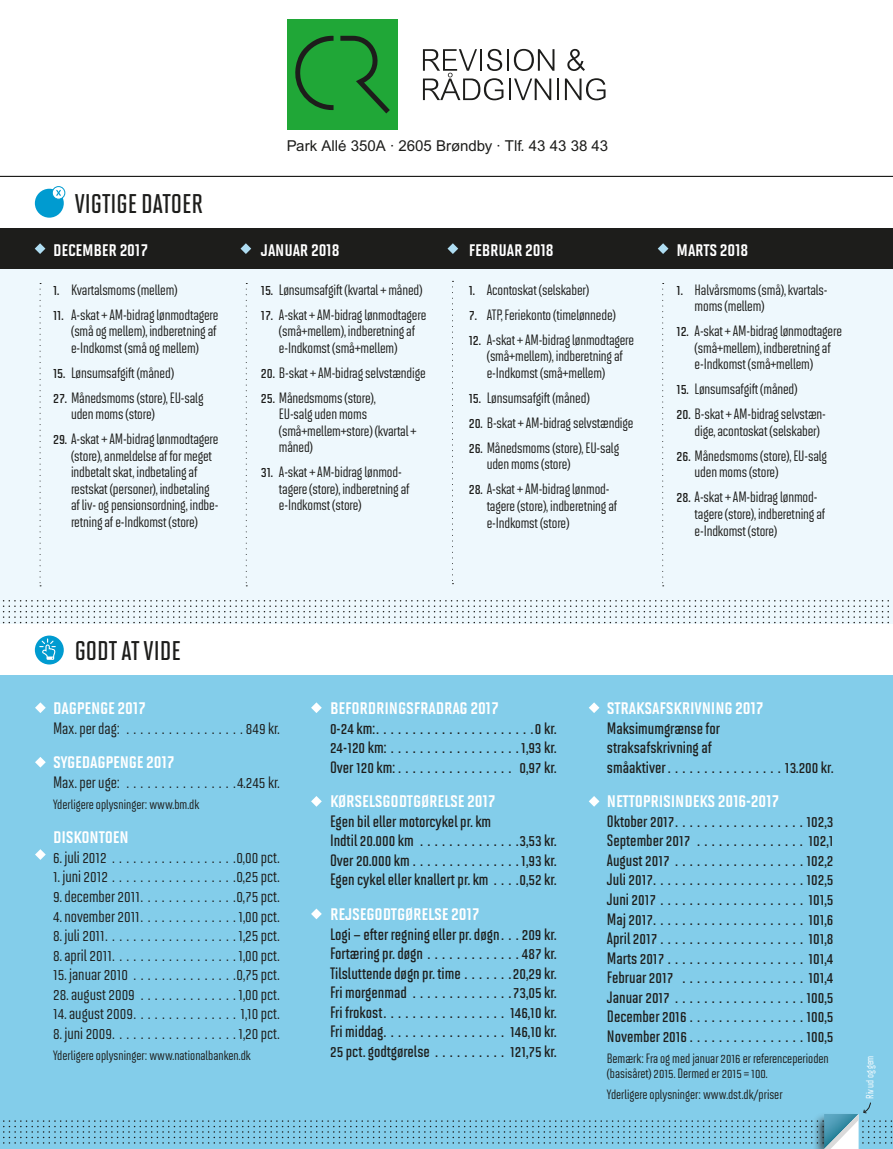
<style>
.page{position:relative;width:893px;height:1149px;background:#fff}
.page>*{position:absolute;margin:0;border:0;box-sizing:border-box;transform-origin:0 0}
.t1{font:27px "Solano Gothic MVB Sb Cap";color:#1d1d1b}
.t2{font:19.5px "Solano Gothic MVB Bd SC";letter-spacing:-.01em;color:#fff}
.t3{font:600 16.5px/19.5px "Solano Gothic MVB";color:#1d1d1b;text-align:justify}
.t4{font:500 16.5px "Solano Gothic MVB";color:#1d1d1b}
.t5{font:500 15px/16.5px "Solano Gothic MVB";letter-spacing:-.01em;color:#1d1d1b}
.t6{font:15px "Arial PL";color:#1d1d1b}
.t7{font:500 13.5px/15px "Solano Gothic MVB";color:#1d1d1b}
.t8{font:500 10.5px "Solano Gothic MVB";letter-spacing:-.01em;color:#fff}
.s1{font-weight:600}
</style>
<div class="page">
<div style="left:0;top:264px;width:892px;height:359px;background:#eef8fd"></div>
<div style="left:0;top:674px;width:892px;height:474px;background:#83cdea"></div>
<div style="left:0;top:229px;width:892px;height:40px;background:#1d1d1b"></div>
<svg style="left:2px;top:600px;width:891px;height:23px"></svg>
<svg style="left:35px;top:702px;width:11px;height:11px"></svg>
<svg style="left:311px;top:702px;width:11px;height:11px"></svg>
<svg style="left:589px;top:702px;width:10px;height:11px"></svg>
<svg style="left:35px;top:757px;width:11px;height:10px"></svg>
<svg style="left:311px;top:796px;width:11px;height:10px"></svg>
<svg style="left:589px;top:796px;width:10px;height:10px"></svg>
<svg style="left:35px;top:849px;width:11px;height:10px"></svg>
<svg style="left:311px;top:908px;width:11px;height:11px"></svg>
<svg style="left:35px;top:243px;width:10px;height:11px"></svg>
<svg style="left:40px;top:283px;width:1px;height:303px"></svg>
<svg style="left:452px;top:281px;width:1px;height:303px"></svg>
<svg style="left:662px;top:283px;width:2px;height:303px"></svg>
<svg style="left:246px;top:283px;width:1px;height:303px"></svg>
<svg style="left:240px;top:243px;width:11px;height:11px"></svg>
<svg style="left:447px;top:243px;width:11px;height:11px"></svg>
<svg style="left:658px;top:243px;width:10px;height:11px"></svg>
<div style="left:35px;top:635px;width:29px;height:29px;background:#009bd0;border-radius:50%"></div>
<svg style="left:40px;top:638px;width:15px;height:21px"></svg>
<div style="left:35px;top:189px;width:29px;height:28px;background:#009bd0;border-radius:50%"></div>
<svg style="left:52px;top:186px;width:13px;height:13px"></svg>
<div style="left:52px;top:186px;width:13px;height:13px;border:1px solid #009bd0;border-radius:50%"></div>
<svg style="left:55px;top:189px;width:7px;height:8px"></svg>
<hr style="left:0;top:176px;width:892px;height:1px;background:#1d1d1b">
<svg style="left:0;top:1101px;width:893px;height:48px"></svg>
<div style="left:287px;top:19px;width:111px;height:111px;background:#20a737"></div>
<svg style="left:295px;top:36px;width:39px;height:74px"></svg>
<svg style="left:340px;top:36px;width:50px;height:77px"></svg>
<hr style="left:509px;top:78px;width:2px;height:22px;background:#1d1d1b">
<svg style="left:514px;top:78px;width:37px;height:22px"></svg>
<hr style="left:557px;top:78px;width:2px;height:22px;background:#1d1d1b">
<svg style="left:565px;top:78px;width:40px;height:22px"></svg>
<hr style="left:507px;top:49px;width:2px;height:22px;background:#1d1d1b">
<svg style="left:514px;top:49px;width:40px;height:22px"></svg>
<svg style="left:567px;top:49px;width:18px;height:22px"></svg>
<svg style="left:423px;top:49px;width:80px;height:51px"></svg>
<h1 class="t1" style="left:75px;top:188px;width:130px">VIGTIGE DATOER</h1>
<h2 class="t2" style="left:53px;top:238px;width:97px">DECEMBER 2017</h2>
<p class="t5" style="left:53px;top:281px;width:126px"><span class="s1">1.</span> Kvartalsmoms (mellem)</p>
<p class="t5" style="left:71px;top:306px;width:149px;text-indent:-18px"><span class="s1">11.</span> A-skat + AM-bidrag lønmodtagere (små og mellem), indberetning af e-Indkomst (små og mellem)</p>
<p class="t5" style="left:53px;top:364px;width:122px"><span class="s1">15.</span> Lønsumsafgift (måned)</p>
<p class="t5" style="left:71px;top:389px;width:134px;text-indent:-18px"><span class="s1">27.</span> Månedsmoms (store), EU-salg uden moms (store)</p>
<p class="t5" style="left:71px;top:431px;width:149px;text-indent:-18px"><span class="s1">29.</span> A-skat + AM-bidrag lønmodtagere (store), anmeldelse af for meget indbetalt skat, indbetaling af restskat (personer), indbetaling af liv- og pensionsordning, indbe&shy;retning af e-Indkomst (store)</p>
<p class="t6" style="left:287px;top:137px;width:323px">Park Allé 350A · 2605 Brøndby · Tlf. 43 43 38 43</p>
<h2 class="t2" style="left:261px;top:238px;width:80px">JANUAR 2018</h2>
<p class="t5" style="left:261px;top:281px;width:163px"><span class="s1">15.</span> Lønsumsafgift (kvartal + måned)</p>
<p class="t5" style="left:279px;top:306px;width:149px;text-indent:-18px"><span class="s1">17.</span> A-skat + AM-bidrag lønmodtagere (små+mellem), indberetning af e-Indkomst (små+mellem)</p>
<p class="t5" style="left:261px;top:364px;width:166px"><span class="s1">20.</span> B-skat + AM-bidrag selvstændige</p>
<p class="t5" style="left:279px;top:389px;width:139px;text-indent:-18px"><span class="s1">25.</span> Månedsmoms (store),<br>EU-salg uden moms (små+mellem+store) (kvartal + måned)</p>
<p class="t5" style="left:279px;top:464px;width:132px;text-indent:-18px"><span class="s1">31.</span> A-skat + AM-bidrag lønmod&shy;tagere (store), indberetning af e-Indkomst (store)</p>
<h2 class="t2" style="left:469px;top:238px;width:86px">FEBRUAR 2018</h2>
<p class="t5" style="left:469px;top:281px;width:122px"><span class="s1">1.</span> Acontoskat (selskaber)</p>
<p class="t5" style="left:469px;top:306px;width:149px"><span class="s1">7.</span> ATP, Feriekonto (timelønnede)</p>
<p class="t5" style="left:487px;top:331px;width:149px;text-indent:-18px"><span class="s1">12.</span> A-skat + AM-bidrag lønmodtagere (små+mellem), indberetning af e-Indkomst (små+mellem)</p>
<p class="t5" style="left:469px;top:389px;width:122px"><span class="s1">15.</span> Lønsumsafgift (måned)</p>
<p class="t5" style="left:469px;top:414px;width:166px"><span class="s1">20.</span> B-skat + AM-bidrag selvstændige</p>
<p class="t5" style="left:487px;top:439px;width:134px;text-indent:-18px"><span class="s1">26.</span> Månedsmoms (store), EU-salg uden moms (store)</p>
<p class="t5" style="left:487px;top:481px;width:132px;text-indent:-18px"><span class="s1">28.</span> A-skat + AM-bidrag lønmod&shy;tagere (store), indberetning af e-Indkomst (store)</p>
<h2 class="t2" style="left:677px;top:238px;width:73px">MARTS 2018</h2>
<p class="t5" style="left:695px;top:281px;width:134px;text-indent:-18px"><span class="s1">1.</span> Halvårsmoms (små), kvartals&shy;moms (mellem)</p>
<p class="t5" style="left:695px;top:323px;width:149px;text-indent:-18px"><span class="s1">12.</span> A-skat + AM-bidrag lønmodtagere (små+mellem), indberetning af e-Indkomst (små+mellem)</p>
<p class="t5" style="left:677px;top:381px;width:122px"><span class="s1">15.</span> Lønsumsafgift (måned)</p>
<p class="t5" style="left:695px;top:406px;width:133px;text-indent:-18px"><span class="s1">20.</span> B-skat + AM-bidrag selvstæn&shy;dige, acontoskat (selskaber)</p>
<p class="t5" style="left:695px;top:447px;width:134px;text-indent:-18px"><span class="s1">26.</span> Månedsmoms (store), EU-salg uden moms (store)</p>
<p class="t5" style="left:695px;top:489px;width:132px;text-indent:-18px"><span class="s1">28.</span> A-skat + AM-bidrag lønmod&shy;tagere (store), indberetning af e-Indkomst (store)</p>
<h1 class="t1" style="left:75px;top:635px;width:107px">GODT AT VIDE</h1>
<h2 class="t2" style="left:53px;top:696px;width:94px">DAGPENGE 2017</h2>
<p class="t4" style="left:53px;top:719px;width:228px">Max. per dag: . . . . . . . . . . . . . . . . . 849 kr.</p>
<h2 class="t2" style="left:53px;top:750px;width:123px">SYGEDAGPENGE 2017</h2>
<p class="t4" style="left:53px;top:773px;width:228px">Max. per uge: . . . . . . . . . . . . . . . .4.245 kr.</p>
<p class="t7" style="left:53px;top:796px;width:148px">Yderligere oplysninger: www.bm.dk</p>
<h2 class="t2" style="left:53px;top:825px;width:77px">DISKONTOEN</h2>
<p class="t4" style="left:53px;top:848px;width:228px">6. juli 2012 . . . . . . . . . . . . . . . . . .0,00 pct.</p>
<p class="t4" style="left:53px;top:867px;width:228px">1. juni 2012 . . . . . . . . . . . . . . . . . .0,25 pct.</p>
<p class="t4" style="left:53px;top:887px;width:228px">9. december 2011. . . . . . . . . . . . . .0,75 pct.</p>
<p class="t4" style="left:53px;top:906px;width:228px">4. november 2011. . . . . . . . . . . . . . 1,00 pct.</p>
<p class="t4" style="left:53px;top:926px;width:228px">8. juli 2011...................1,25 pct.</p>
<p class="t4" style="left:53px;top:945px;width:228px">8. april 2011..................1,00 pct.</p>
<p class="t4" style="left:53px;top:965px;width:228px">15. januar 2010 . . . . . . . . . . . . . . .0,75 pct.</p>
<p class="t4" style="left:53px;top:984px;width:228px">28. august 2009 . . . . . . . . . . . . . . 1,00 pct.</p>
<p class="t4" style="left:53px;top:1004px;width:228px">14. august 2009. . . . . . . . . . . . . . . 1,10 pct.</p>
<p class="t4" style="left:53px;top:1023px;width:228px">8. juni 2009..................1,20 pct.</p>
<p class="t7" style="left:53px;top:1047px;width:199px">Yderligere oplysninger: www.nationalbanken.dk</p>
<h2 class="t2" style="left:330px;top:696px;width:170px">BEFORDRINGSFRADRAG 2017</h2>
<p class="t3" style="left:330px;top:718px;width:228px">0-24 km:......................0 kr.<br>24-120 km: . . . . . . . . . . . . . . . . . . 1,93 kr.<br>Over 120 km: . . . . . . . . . . . . . . . . 0,97 kr.</p>
<h2 class="t2" style="left:330px;top:789px;width:167px">KØRSELSGODTGØRELSE 2017</h2>
<p class="t3" style="left:330px;top:811px;width:228px;text-align:left">Egen bil eller motorcykel pr. km<br>Indtil 20.000 km . . . . . . . . . . . . . .3,53 kr.<br>Over 20.000 km . . . . . . . . . . . . . . . 1,93 kr.<br>Egen cykel eller knallert pr. km . . . .0,52 kr.</p>
<h2 class="t2" style="left:330px;top:902px;width:151px">REJSEGODTGØRELSE 2017</h2>
<p class="t3" style="left:330px;top:923px;width:228px">Logi – efter regning eller pr. døgn. . . 209 kr.<br>Fortæring pr. døgn . . . . . . . . . . . . . 487 kr.<br>Tilsluttende døgn pr. time . . . . . . .20,29 kr.<br>Fri morgenmad . . . . . . . . . . . . . .73,05 kr.<br>Fri frokost.................146,10 kr.<br>Fri middag.................146,10 kr.<br>25 pct. godtgørelse . . . . . . . . . . 121,75 kr.</p>
<h2 class="t2" style="left:607px;top:696px;width:158px">STRAKSAFSKRIVNING 2017</h2>
<p class="t3" style="left:607px;top:718px;width:228px;text-align:left">Maksimumgrænse for<br>straksafskrivning af<br>småaktiver . . . . . . . . . . . . . . . . 13.200 kr.</p>
<h2 class="t2" style="left:607px;top:789px;width:174px">NETTOPRISINDEKS 2016-2017</h2>
<p class="t3" style="left:607px;top:811px;width:228px">Oktober 2017..................102,3<br>September 2017 . . . . . . . . . . . . . . . 102,1<br>August 2017 . . . . . . . . . . . . . . . . . . 102,2<br>Juli 2017.....................102,5<br>Juni 2017 . . . . . . . . . . . . . . . . . . . . 101,5<br>Maj 2017.....................101,6<br>April 2017 . . . . . . . . . . . . . . . . . . . . 101,8<br>Marts 2017 . . . . . . . . . . . . . . . . . . . 101,4<br>Februar 2017 . . . . . . . . . . . . . . . . . 101,4<br>Januar 2017 . . . . . . . . . . . . . . . . . . 100,5<br>December 2016 . . . . . . . . . . . . . . . . 100,5<br>November 2016 . . . . . . . . . . . . . . . . 100,5</p>
<p class="t7" style="left:607px;top:1050px;width:223px">Bemærk: Fra og med januar 2016 er referenceperioden (basisåret) 2015. Dermed er 2015 = 100.</p>
<p class="t7" style="left:607px;top:1086px;width:177px">Yderligere oplysninger: www.dst.dk/priser</p>
<p class="t8" style="left:864px;top:1098px;width:45px;rotate:-90deg">Riv ud og gem</p>
</div>
